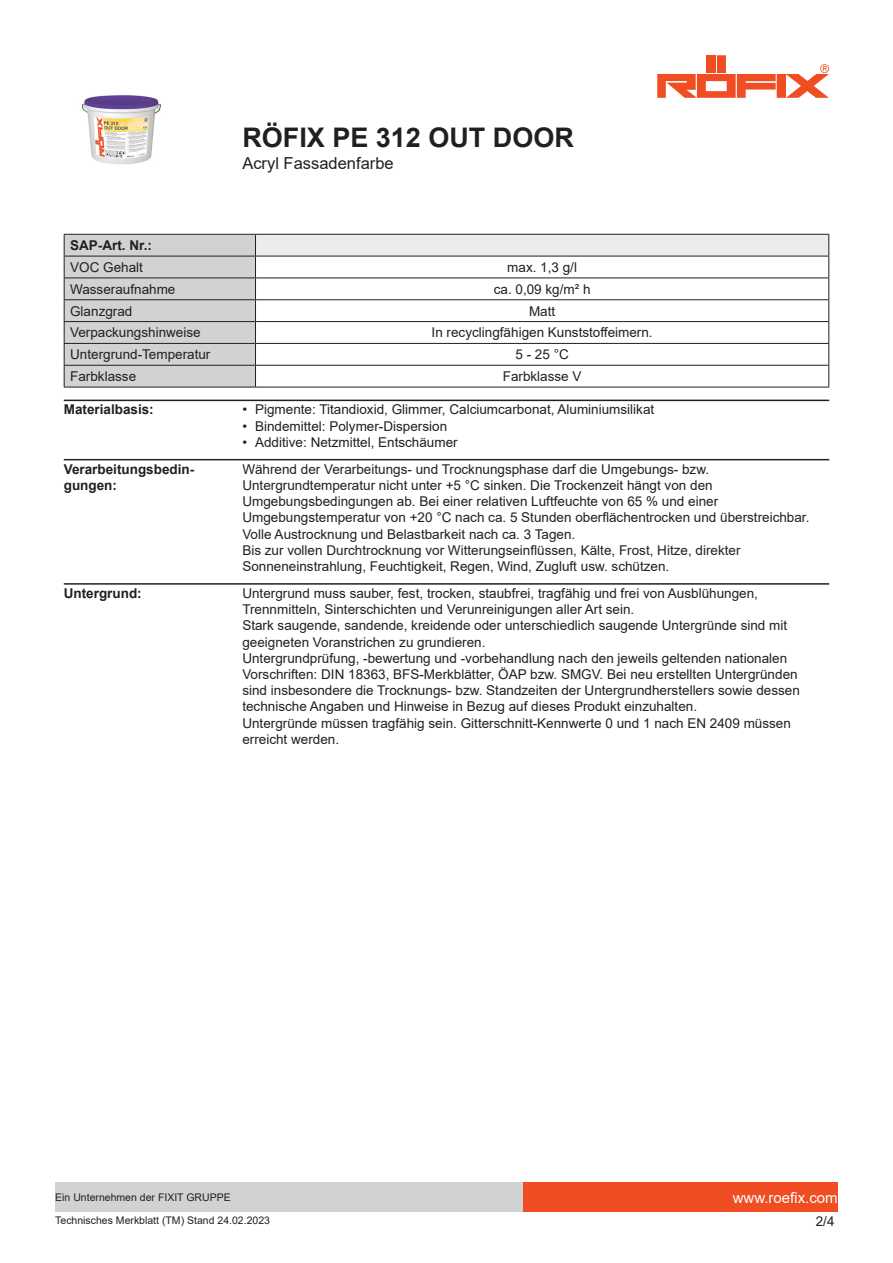
<style>
.page{position:relative;width:893px;height:1263px;background:#fff}
.page>*{position:absolute;margin:0;border:0;box-sizing:border-box;transform-origin:0 0}
.t1{font:700 27px "Arial";color:#231f20}
.t2{font:16.5px "Arial";color:#231f20}
.t3{font:15px "Arial";color:#fff}
.t4{font:13.5px/16.2px "Arial";color:#231f20}
.t5{font:700 13.5px/16.2px "Arial";color:#231f20}
.t6{font:10.5px "Arial";color:#231f20}
</style>
<div class="page">
<img style="left:82px;top:95px;width:79px;height:70px">
<div style="left:717px;top:55px;width:9px;height:18px;background:#f04d22"></div>
<div style="left:707px;top:55px;width:9px;height:18px;background:#f04d22"></div>
<svg style="left:657px;top:64px;width:172px;height:34px"></svg>
<div style="left:523px;top:1182px;width:315px;height:30px;background:#f04d22"></div>
<div style="left:55px;top:1182px;width:468px;height:30px;background:#d1d2d4"></div>
<div style="left:255px;top:234px;width:574px;height:22px;background:#ececee"></div>
<hr style="left:255px;top:234px;width:574px;height:1px;background:#231f20">
<hr style="left:255px;top:256px;width:574px;height:1px;background:#231f20">
<hr style="left:255px;top:278px;width:574px;height:1px;background:#231f20">
<hr style="left:255px;top:299px;width:574px;height:1px;background:#231f20">
<hr style="left:255px;top:321px;width:574px;height:1px;background:#231f20">
<hr style="left:255px;top:343px;width:574px;height:1px;background:#231f20">
<hr style="left:255px;top:365px;width:574px;height:1px;background:#231f20">
<svg style="left:64px;top:234px;width:192px;height:153px;background:#c7c8ca"></svg>
<svg style="left:828px;top:235px;width:1px;height:152px"></svg>
<hr style="left:64px;top:387px;width:191px;height:1px;background:#231f20">
<hr style="left:255px;top:387px;width:574px;height:1px;background:#231f20">
<hr style="left:64px;top:400px;width:765px;height:1px;background:#231f20">
<hr style="left:64px;top:459px;width:765px;height:1px;background:#231f20">
<hr style="left:64px;top:583px;width:765px;height:2px;background:#231f20">
<h1 class="t1" style="left:242px;top:119px;width:333px">RÖFIX PE 312 OUT DOOR</h1>
<p class="t2" style="left:242px;top:152px;width:153px">Acryl Fassadenfarbe</p>
<p class="t5" style="left:70px;top:237px;width:83px">SAP-Art. Nr.:</p>
<p class="t4" style="left:70px;top:259px;width:74px">VOC Gehalt</p>
<p class="t4" style="left:507px;top:259px;width:71px">max. 1,3 g/l</p>
<p class="t4" style="left:70px;top:281px;width:107px">Wasseraufnahme</p>
<p class="t4" style="left:494px;top:281px;width:98px">ca. 0,09 kg/m² h</p>
<p class="t4" style="left:70px;top:303px;width:64px">Glanzgrad</p>
<p class="t4" style="left:529px;top:303px;width:28px">Matt</p>
<p class="t4" style="left:70px;top:324px;width:132px">Verpackungshinweise</p>
<p class="t4" style="left:432px;top:324px;width:223px">In recyclingfähigen Kunststoffeimern.</p>
<p class="t4" style="left:70px;top:346px;width:142px">Untergrund-Temperatur</p>
<p class="t4" style="left:515px;top:346px;width:55px">5 - 25 °C</p>
<p class="t4" style="left:70px;top:368px;width:68px">Farbklasse</p>
<p class="t4" style="left:503px;top:368px;width:80px">Farbklasse V</p>
<p class="t5" style="left:64px;top:402px;width:92px">Materialbasis:</p>
<p class="t4" style="left:242px;top:401px;width:413px">• Pigmente: Titandioxid, Glimmer, Calciumcarbonat, Aluminiumsilikat</p>
<p class="t4" style="left:242px;top:418px;width:206px">• Bindemittel: Polymer-Dispersion</p>
<p class="t4" style="left:242px;top:434px;width:217px">• Additive: Netzmittel, Entschäumer</p>
<p class="t5" style="left:64px;top:461px;width:132px">Verarbeitungsbedin&shy;gungen:</p>
<p class="t4" style="left:242px;top:461px;width:569px">Während der Verarbeitungs- und Trocknungsphase darf die Umgebungs- bzw.<br>Untergrundtemperatur nicht unter +5 °C sinken. Die Trockenzeit hängt von den Umgebungsbedingungen ab. Bei einer relativen Luftfeuchte von 65 % und einer Umgebungstemperatur von +20 °C nach ca. 5 Stunden oberflächentrocken und überstreichbar.<br>Volle Austrocknung und Belastbarkeit nach ca. 3 Tagen.<br>Bis zur vollen Durchtrocknung vor Witterungseinflüssen, Kälte, Frost, Hitze, direkter Sonneneinstrahlung, Feuchtigkeit, Regen, Wind, Zugluft usw. schützen.</p>
<p class="t5" style="left:64px;top:585px;width:79px">Untergrund:</p>
<p class="t4" style="left:242px;top:585px;width:559px">Untergrund muss sauber, fest, trocken, staubfrei, tragfähig und frei von Ausblühungen, Trennmitteln, Sinterschichten und Verunreinigungen aller Art sein.<br>Stark saugende, sandende, kreidende oder unterschiedlich saugende Untergründe sind mit geeigneten Voranstrichen zu grundieren.<br>Untergrundprüfung, -bewertung und -vorbehandlung nach den jeweils geltenden nationalen Vorschriften: DIN 18363, BFS-Merkblätter, ÖAP bzw. SMGV. Bei neu erstellten Untergründen sind insbesondere die Trocknungs- bzw. Standzeiten der Untergrundherstellers sowie dessen technische Angaben und Hinweise in Bezug auf dieses Produkt einzuhalten.<br>Untergründe müssen tragfähig sein. Gitterschnitt-Kennwerte 0 und 1 nach EN 2409 müssen erreicht werden.</p>
<p class="t6" style="left:55px;top:1190px;width:177px">Ein Unternehmen der FIXIT GRUPPE</p>
<p class="t3" style="left:733px;top:1187px;width:107px">www.roefix.com</p>
<p class="t6" style="left:55px;top:1213px;width:216px">Technisches Merkblatt (TM) Stand 24.02.2023</p>
<p class="t4" style="left:816px;top:1213px;width:20px">2/4</p>
</div>
